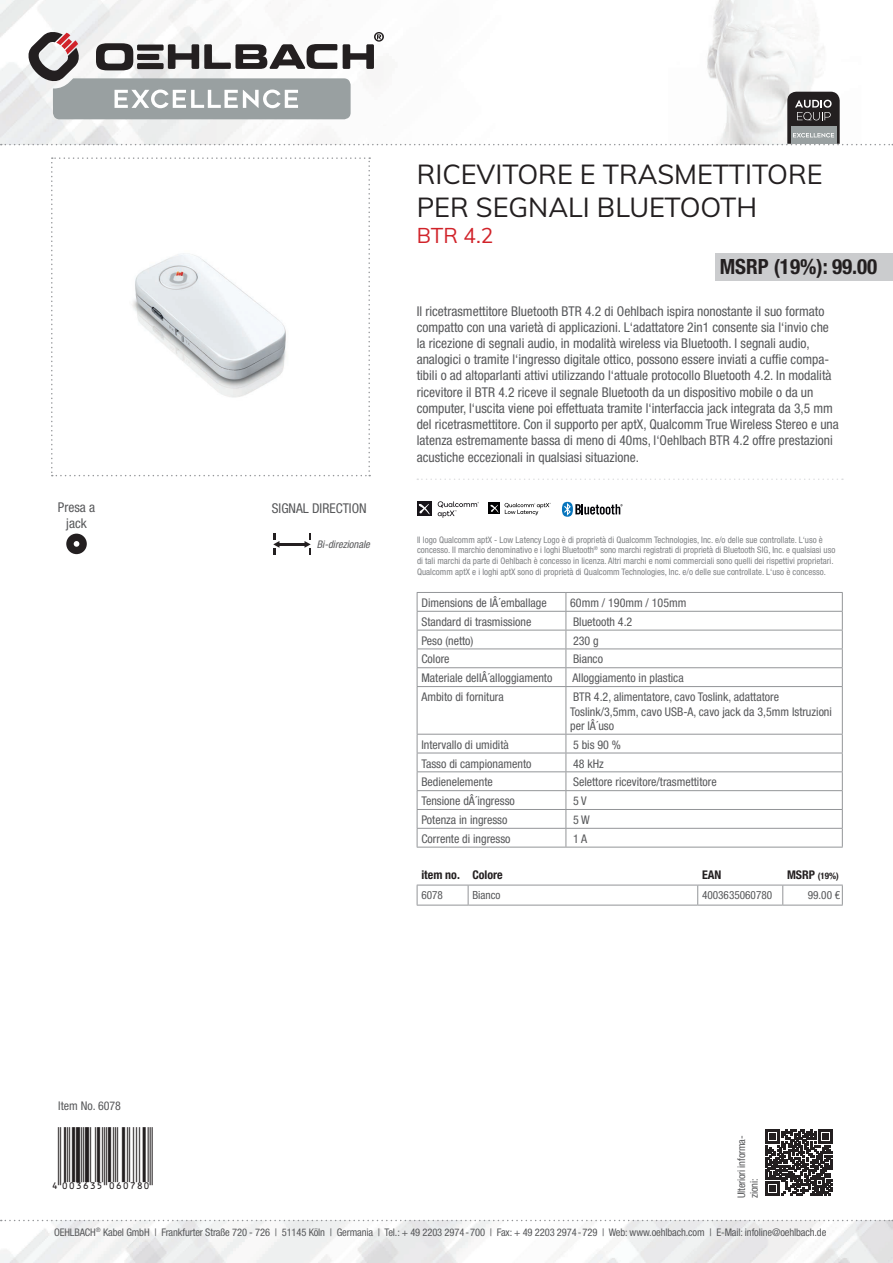
<style>
.page{position:relative;width:893px;height:1263px;background:#fff}
.page>*{position:absolute;margin:0;border:0;box-sizing:border-box;transform-origin:0 0}
.t1{font:27px/32.4px "Muli";color:#231f20}
.t2{font:27px "EAN";color:#231f20}
.t3{font:700 condensed 21px "Helvetica Neue LTW1 G";color:#231f20}
.t4{font:21px "Muli";color:#d1232a}
.t5{font:condensed 13.5px/16.2px "Helvetica Neue LTW1 G";color:#57585a}
.t6{font:condensed 12px/14.4px "Helvetica Neue LTW1 G";color:#57585a}
.t7{font:700 condensed 12px "Helvetica Neue LTW1 G";color:#231f20}
.t8{font:condensed 11.25px "Helvetica Neue LTW1 G";color:#57585a}
.t9{font:condensed 10.5px/12.6px "Helvetica Neue LTW1 G";letter-spacing:-.01em;color:#57585a}
.t10{font:italic condensed 10.5px "Helvetica Neue LTW1 G";color:#57585a}
.t11{font:condensed 9px/10.8px "Helvetica Neue LTW1 G";color:#808285}
.t12{font:700 condensed 9px "Helvetica Neue LTW1 G";color:#231f20}
.s1{font-size:12px}
</style>
<div class="page">
<img style="left:0;top:1220px;width:893px;height:43px">
<img style="left:0;top:0;width:818px;height:145px">
<svg style="left:1px;top:1220px;width:892px;height:1px"></svg>
<svg style="left:51px;top:157px;width:319px;height:319px"></svg>
<svg style="left:438px;top:501px;width:41px;height:17px"></svg>
<div style="left:417px;top:501px;width:14px;height:15px;background:#171419"></div>
<svg style="left:418px;top:504px;width:12px;height:11px"></svg>
<div style="left:489px;top:503px;width:11px;height:11px;background:#000001"></div>
<svg style="left:490px;top:505px;width:9px;height:8px"></svg>
<svg style="left:505px;top:502px;width:46px;height:13px"></svg>
<svg style="left:562px;top:502px;width:61px;height:15px"></svg>
<svg style="left:66px;top:534px;width:21px;height:20px"></svg>
<hr style="left:279px;top:543px;width:26px;height:3px;background:#231f20">
<svg style="left:273px;top:533px;width:6px;height:21px"></svg>
<svg style="left:304px;top:533px;width:7px;height:21px"></svg>
<svg style="left:417px;top:478px;width:426px;height:2px"></svg>
<svg style="left:766px;top:1129px;width:66px;height:67px"></svg>
<svg style="left:1px;top:31px;width:892px;height:114px"></svg>
<svg style="left:417px;top:884px;width:426px;height:21px"></svg>
<hr style="left:417px;top:905px;width:51px;height:1px;background:#939598">
<hr style="left:468px;top:905px;width:230px;height:1px;background:#939598">
<hr style="left:698px;top:905px;width:85px;height:1px;background:#939598">
<hr style="left:783px;top:905px;width:60px;height:1px;background:#939598">
<hr style="left:417px;top:885px;width:51px;height:1px;background:#939598">
<hr style="left:468px;top:885px;width:230px;height:1px;background:#939598">
<hr style="left:698px;top:885px;width:85px;height:1px;background:#939598">
<hr style="left:783px;top:885px;width:60px;height:1px;background:#939598">
<div style="left:715px;top:253px;width:178px;height:27px;background:#cbccce"></div>
<svg style="left:417px;top:592px;width:426px;height:94px"></svg>
<hr style="left:417px;top:686px;width:149px;height:1px;background:#939598">
<hr style="left:417px;top:687px;width:1px;height:47px;background:#939598">
<hr style="left:566px;top:686px;width:277px;height:1px;background:#939598">
<hr style="left:566px;top:687px;width:1px;height:47px;background:#939598">
<hr style="left:842px;top:687px;width:1px;height:47px;background:#939598">
<hr style="left:417px;top:734px;width:149px;height:1px;background:#939598">
<hr style="left:566px;top:734px;width:277px;height:1px;background:#939598">
<hr style="left:417px;top:753px;width:149px;height:1px;background:#939598">
<hr style="left:566px;top:753px;width:277px;height:1px;background:#939598">
<hr style="left:417px;top:771px;width:149px;height:1px;background:#939598">
<hr style="left:566px;top:771px;width:277px;height:1px;background:#939598">
<hr style="left:417px;top:790px;width:149px;height:1px;background:#939598">
<hr style="left:566px;top:790px;width:277px;height:1px;background:#939598">
<hr style="left:417px;top:809px;width:149px;height:1px;background:#939598">
<hr style="left:566px;top:809px;width:277px;height:1px;background:#939598">
<hr style="left:417px;top:828px;width:149px;height:1px;background:#939598">
<svg style="left:417px;top:734px;width:1px;height:113px"></svg>
<hr style="left:566px;top:828px;width:277px;height:1px;background:#939598">
<svg style="left:566px;top:734px;width:1px;height:113px"></svg>
<svg style="left:842px;top:734px;width:1px;height:113px"></svg>
<hr style="left:417px;top:847px;width:149px;height:1px;background:#939598">
<hr style="left:566px;top:847px;width:277px;height:1px;background:#939598">
<h1 class="t1" style="left:417px;top:157px;width:407px">RICEVITORE E TRASMETTITORE<br>PER SEGNALI BLUETOOTH</h1>
<h2 class="t4" style="left:417px;top:221px;width:78px">BTR 4.2</h2>
<h2 class="t3" style="left:720px;top:254px;width:159px">MSRP (19%): 99.00</h2>
<p class="t5" style="left:417px;top:303px;width:424px">Il ricetrasmettitore Bluetooth BTR 4.2 di Oehlbach ispira nonostante il suo formato compatto con una varietà di applicazioni. L‘adattatore 2in1 consente sia l‘invio che la ricezione di segnali audio, in modalità wireless via Bluetooth. I segnali audio, analogici o tramite l‘ingresso digitale ottico, possono essere inviati a cuffie compa&shy;tibili o ad altoparlanti attivi utilizzando l‘attuale protocollo Bluetooth 4.2. In modalità ricevitore il BTR 4.2 riceve il segnale Bluetooth da un dispositivo mobile o da un computer, l‘uscita viene poi effettuata tramite l‘interfaccia jack integrata da 3,5 mm del ricetrasmettitore. Con il supporto per aptX, Qualcomm True Wireless Stereo e una latenza estremamente bassa di meno di 40ms, l‘Oehlbach BTR 4.2 offre prestazioni acustiche eccezionali in qualsiasi situazione.</p>
<p class="t5" style="left:58px;top:499px;width:39px">Presa a</p>
<p class="t5" style="left:272px;top:500px;width:96px">SIGNAL DIRECTION</p>
<p class="t5" style="left:66px;top:515px;width:22px">jack</p>
<p class="t10" style="left:317px;top:538px;width:57px">Bi-direzionale</p>
<p class="t11" style="left:417px;top:534px;width:420px">Il logo Qualcomm aptX - Low Latency Logo è di proprietà di Qualcomm Technologies, Inc. e/o delle sue controllate. L‘uso è concesso. Il marchio denominativo e i loghi Bluetooth<sup>®</sup> sono marchi registrati di proprietà di Bluetooth SIG, Inc. e qualsiasi uso di tali marchi da parte di Oehlbach è concesso in licenza. Altri marchi e nomi commerciali sono quelli dei rispettivi proprietari.<br>Qualcomm aptX e i loghi aptX sono di proprietà di Qualcomm Technologies, Inc. e/o delle sue controllate. L‘uso è concesso.</p>
<p class="t6" style="left:421px;top:596px;width:127px">Dimensions de lÂ´emballage</p>
<p class="t6" style="left:570px;top:596px;width:118px">60mm / 190mm / 105mm</p>
<p class="t6" style="left:421px;top:614px;width:112px">Standard di trasmissione</p>
<p class="t6" style="left:573px;top:614px;width:61px">Bluetooth 4.2</p>
<p class="t6" style="left:421px;top:633px;width:54px">Peso (netto)</p>
<p class="t6" style="left:573px;top:633px;width:27px">230 g</p>
<p class="t6" style="left:421px;top:652px;width:30px">Colore</p>
<p class="t6" style="left:573px;top:652px;width:31px">Bianco</p>
<p class="t6" style="left:421px;top:671px;width:132px">Materiale dellÂ´alloggiamento</p>
<p class="t6" style="left:573px;top:671px;width:113px">Alloggiamento in plastica</p>
<p class="t6" style="left:421px;top:690px;width:84px">Ambito di fornitura</p>
<p class="t6" style="left:570px;top:690px;width:263px">BTR 4.2, alimentatore, cavo Toslink, adattatore<br>Toslink/3,5mm, cavo USB-A, cavo jack da 3,5mm Istruzioni per lÂ´uso</p>
<p class="t6" style="left:421px;top:737px;width:89px">Intervallo di umidità</p>
<p class="t6" style="left:573px;top:737px;width:49px">5 bis 90 %</p>
<p class="t6" style="left:421px;top:756px;width:112px">Tasso di campionamento</p>
<p class="t6" style="left:573px;top:756px;width:32px">48 kHz</p>
<p class="t6" style="left:421px;top:775px;width:73px">Bedienelemente</p>
<p class="t6" style="left:573px;top:775px;width:145px">Selettore ricevitore/trasmettitore</p>
<p class="t6" style="left:421px;top:794px;width:95px">Tensione dÂ´ingresso</p>
<p class="t6" style="left:573px;top:794px;width:15px">5 V</p>
<p class="t6" style="left:421px;top:813px;width:88px">Potenza in ingresso</p>
<p class="t6" style="left:573px;top:813px;width:18px">5 W</p>
<p class="t6" style="left:421px;top:831px;width:91px">Corrente di ingresso</p>
<p class="t6" style="left:573px;top:831px;width:16px">1 A</p>
<p class="t7" style="left:421px;top:868px;width:83px">item no. Colore</p>
<p class="t7" style="left:702px;top:868px;width:21px">EAN</p>
<p class="t12" style="left:787px;top:870px;width:53px"><span class="s1">MSRP</span> (19%)</p>
<p class="t8" style="left:421px;top:888px;width:23px">6078</p>
<p class="t8" style="left:472px;top:888px;width:30px">Bianco</p>
<p class="t8" style="left:702px;top:888px;width:72px">4003635060780</p>
<p class="t8" style="left:808px;top:888px;width:34px">99.00 €</p>
<p class="t6" style="left:58px;top:1098px;width:64px">Item No. 6078</p>
<h1 class="t2" style="left:51px;top:1157px;width:103px">4":D=@GI#NTNUVN"</h1>
<p class="t9" style="left:735px;top:1198px;width:64px;rotate:-90deg">Ulteriori informa&shy;zioni:</p>
<p class="t9" style="left:54px;top:1226px;width:774px">OEHLBACH<sup>®</sup> Kabel GmbH | Frankfurter Straße 720 - 726 | 51145 Köln | Germania | Tel.: + 49 2203 2974-700 | Fax: + 49 2203 2974-729 | Web: www.oehlbach.com | E-Mail: infoline@oehlbach.de</p>
</div>
